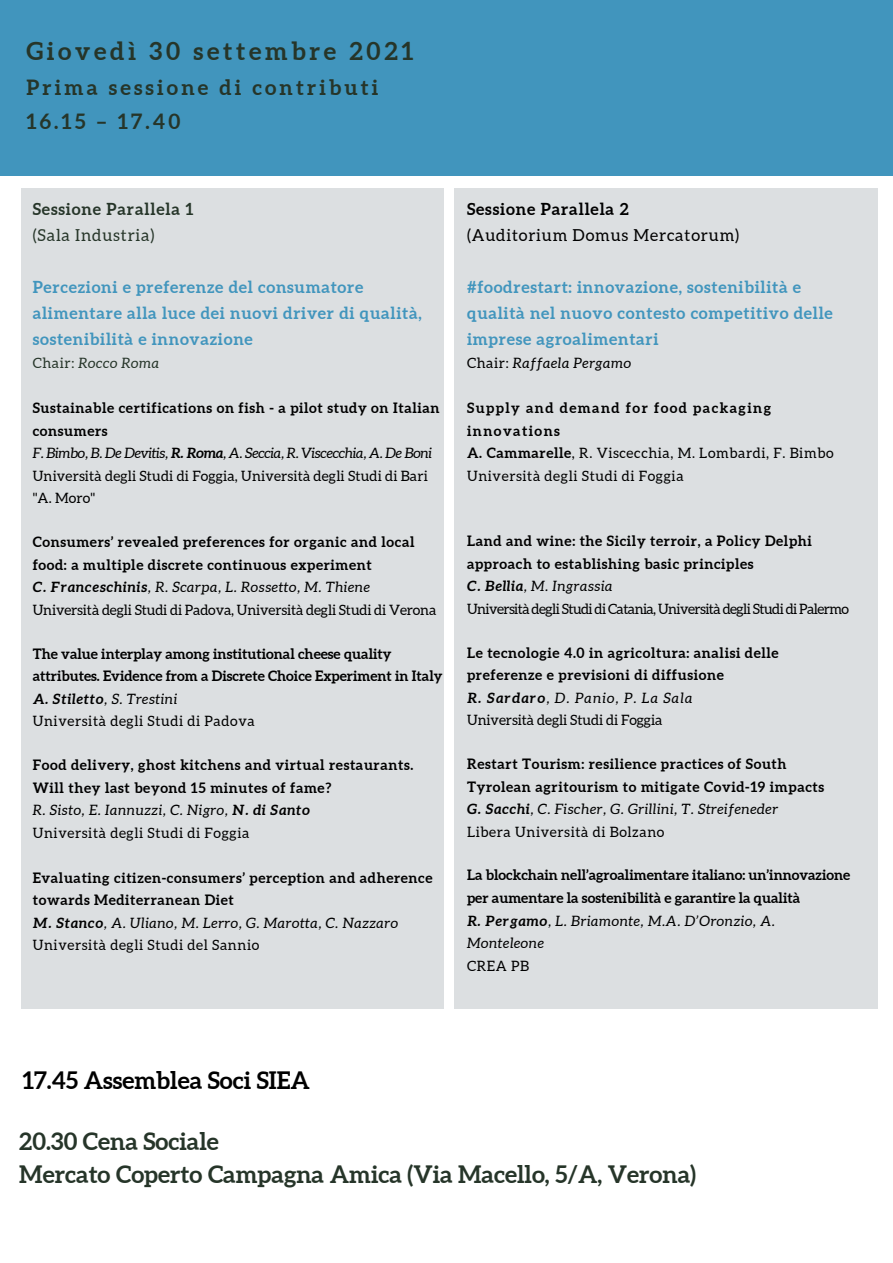
<style>
.page{position:relative;width:893px;height:1263px;background:#fff}
.page>*{position:absolute;margin:0;border:0;box-sizing:border-box;transform-origin:0 0}
.t1{font:700 24.75px "Aleo";letter-spacing:.15em;color:#263529}
.t2{font:700 24px/33.8px "Aleo";color:#263529}
.t3{font:700 24px "Aleo";color:#000}
.t4{font:700 21px/33.8px "Aleo";letter-spacing:.15em;color:#263529}
.t5{font:700 16.5px/25.9px "Aleo";letter-spacing:.045em;color:#4195bd}
.t6{font:16.5px "Aleo";letter-spacing:.05em;color:#000}
.t7{font:700 16.5px "Aleo";letter-spacing:.05em;color:#263529}
.t8{font:700 16.5px "Aleo";letter-spacing:.05em;color:#000}
.t9{font:16.5px "Aleo";letter-spacing:.05em;color:#263529}
.t10{font:700 14.25px/22.5px "Aleo";letter-spacing:.045em;color:#000}
.t11{font:700 14.25px/22.5px "Aleo";color:#000}
.t12{font:14.25px/22.5px "Aleo";letter-spacing:.025em;color:#000}
.t13{font:14.25px/22.5px "Aleo";letter-spacing:.045em;color:#000}
.t14{font:italic 14.25px "Aleo";letter-spacing:.045em;color:#000}
.t15{font:italic 14.25px "Aleo";letter-spacing:.045em;color:#263529}
.s1{font-style:normal}
.s2{font-weight:700}
.s3{font-style:italic}
.s4{font-weight:700;font-style:italic}
.s5{font-weight:400;font-style:italic}
.s6{font-weight:400}
</style>
<div class="page">
<div style="left:0;top:0;width:893px;height:175px;background:#4195bd"></div>
<div style="left:21px;top:189px;width:423px;height:820px;background:#dcdfe1"></div>
<div style="left:454px;top:189px;width:423px;height:820px;background:#dcdfe1"></div>
<h1 class="t1" style="left:26px;top:37px;width:388px">Giovedì 30 settembre 2021</h1>
<h3 class="t4" style="left:26px;top:71px;width:353px">Prima sessione di contributi<br>16.15 – 17.40</h3>
<p class="t7" style="left:33px;top:200px;width:162px">Sessione Parallela 1</p>
<p class="t9" style="left:33px;top:226px;width:123px">(Sala Industria)</p>
<p class="t5" style="left:33px;top:274px;width:390px">Percezioni e preferenze del consumatore alimentare alla luce dei nuovi driver di qualità, sostenibilità e innovazione</p>
<p class="t15" style="left:33px;top:355px;width:128px"><span class="s1">Chair:</span> Rocco Roma</p>
<p class="t12" style="left:33px;top:397px;width:408px"><span class="s2">Sustainable certifications on fish - a pilot study on Italian consumers<br></span><span class="s3">F. Bimbo, B. De Devitis,</span> <span class="s4">R. Roma</span><span class="s3">, A. Seccia, R. Viscecchia, A. De Boni </span>Università degli Studi di Foggia, Università degli Studi di Bari "A. Moro"</p>
<p class="t10" style="left:33px;top:531px;width:405px">Consumers’ revealed preferences for organic and local food: a multiple discrete continuous experiment<br><span class="s3">C. Franceschinis</span><span class="s5">, R. Scarpa, L. Rossetto, M. Thiene </span><span class="s6">Università degli Studi di Padova, Università degli Studi di Verona</span></p>
<p class="t11" style="left:33px;top:642px;width:411px">The value interplay among institutional cheese quality attributes. Evidence from a Discrete Choice Experiment in Italy <span class="s3">A. Stiletto</span><span class="s5">, S. Trestini<br></span><span class="s6">Università degli Studi di Padova</span></p>
<p class="t10" style="left:33px;top:754px;width:382px">Food delivery, ghost kitchens and virtual restaurants.<br>Will they last beyond 15 minutes of fame?<br><span class="s5">R. Sisto, E. Iannuzzi, C. Nigro,</span> <span class="s3">N. di Santo<br></span><span class="s6">Università degli Studi di Foggia</span></p>
<p class="t10" style="left:33px;top:866px;width:401px">Evaluating citizen-consumers’ perception and adherence towards Mediterranean Diet<br><span class="s3">M. Stanco</span><span class="s5">, A. Uliano, M. Lerro, G. Marotta, C. Nazzaro </span><span class="s6">Università degli Studi del Sannio</span></p>
<p class="t8" style="left:467px;top:200px;width:163px">Sessione Parallela 2</p>
<p class="t6" style="left:467px;top:226px;width:274px">(Auditorium Domus Mercatorum)</p>
<p class="t5" style="left:467px;top:274px;width:367px">#foodrestart: innovazione, sostenibilità e qualità nel nuovo contesto competitivo delle imprese agroalimentari</p>
<p class="t14" style="left:467px;top:355px;width:165px"><span class="s1">Chair:</span> Raffaela Pergamo</p>
<p class="t13" style="left:467px;top:397px;width:368px"><span class="s2">Supply and demand for food packaging innovations<br>A. Cammarelle</span>, R. Viscecchia, M. Lombardi, F. Bimbo Università degli Studi di Foggia</p>
<p class="t10" style="left:467px;top:530px;width:383px">Land and wine: the Sicily terroir, a Policy Delphi approach to establishing basic principles<br><span class="s3">C. Bellia</span><span class="s5">, M. Ingrassia<br></span><span class="s6">Università degli Studi di Catania, Università degli Studi di Palermo</span></p>
<p class="t10" style="left:467px;top:641px;width:313px">Le tecnologie 4.0 in agricoltura: analisi delle preferenze e previsioni di diffusione<br><span class="s3">R. Sardaro</span><span class="s5">, D. Panio, P. La Sala<br></span><span class="s6">Università degli Studi di Foggia</span></p>
<p class="t10" style="left:467px;top:752px;width:358px">Restart Tourism: resilience practices of South Tyrolean agritourism to mitigate Covid-19 impacts <span class="s3">G. Sacchi</span><span class="s5">, C. Fischer, G. Grillini, T. Streifeneder </span><span class="s6">Libera Università di Bolzano</span></p>
<p class="t11" style="left:467px;top:864px;width:385px">La blockchain nell’agroalimentare italiano: un’innovazione per aumentare la sostenibilità e garantire la qualità<br><span class="s3">R. Pergamo</span><span class="s5">, L. Briamonte, M.A. D’Oronzio, A.<br>Monteleone</span></p>
<p class="t12" style="left:467px;top:954px;width:64px">CREA PB</p>
<h2 class="t3" style="left:22px;top:1066px;width:289px">17.45 Assemblea Soci SIEA</h2>
<h2 class="t2" style="left:19px;top:1124px;width:678px">20.30 Cena Sociale<br>Mercato Coperto Campagna Amica (Via Macello, 5/A, Verona)</h2>
</div>
